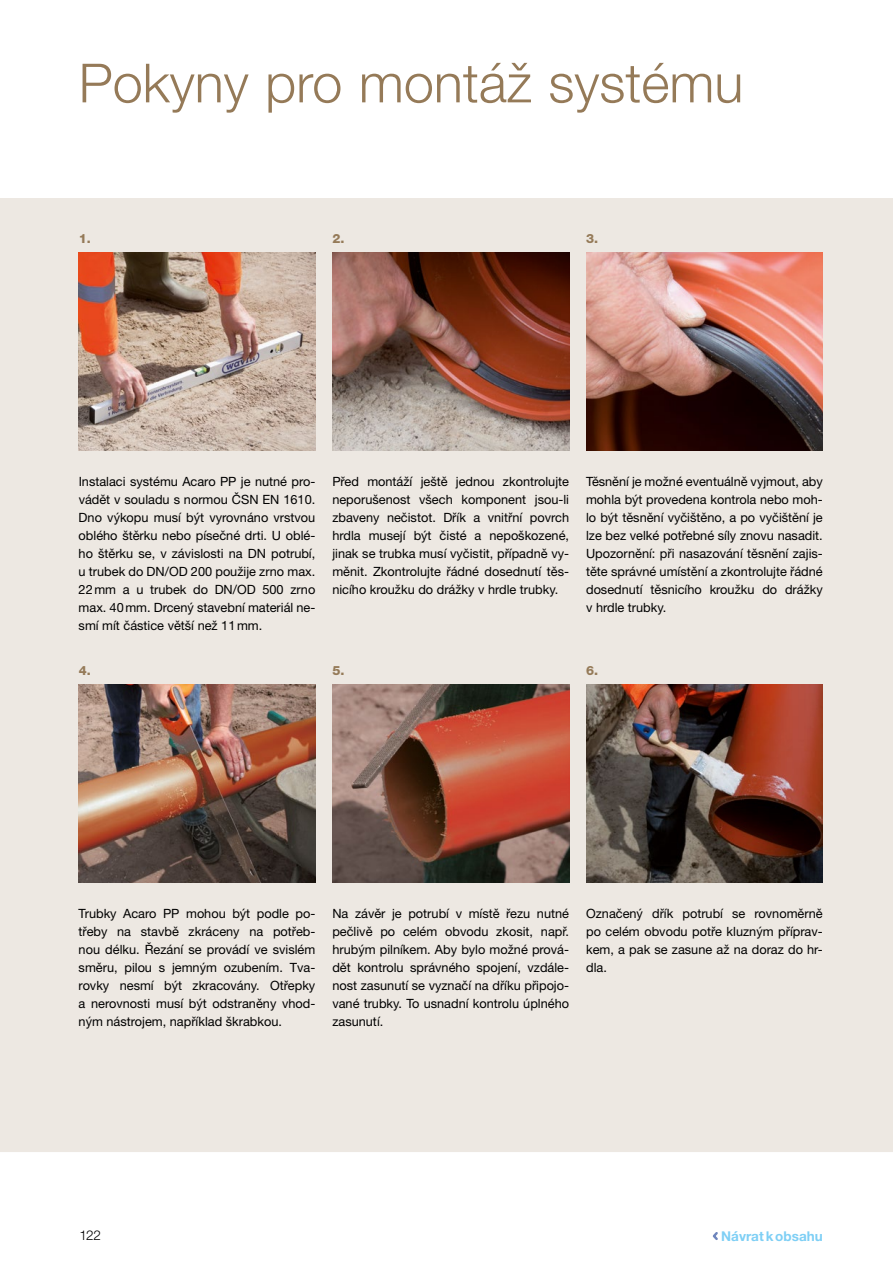
<style>
.page{position:relative;width:893px;height:1263px;background:#fff}
.page>*{position:absolute;margin:0;border:0;box-sizing:border-box;transform-origin:0 0}
.t1{font:300 54px "Helvetica Neue LT Pro";color:#957a58}
.t2{font:700 13.5px "Helvetica Neue CE";color:#7ecff5}
.t3{font:300 13.5px "Helvetica Neue LT Pro";color:#000}
.t4{font:12.75px/18px "Helvetica Neue CE";color:#000;text-align:justify}
.t5{font:800 12.75px "Helvetica Neue LT Pro";color:#957a58}
</style>
<div class="page">
<div style="left:0;top:198px;width:893px;height:954px;background:#ede8e2"></div>
<img style="left:586px;top:252px;width:237px;height:198px">
<img style="left:586px;top:684px;width:236px;height:198px">
<img style="left:332px;top:252px;width:237px;height:198px">
<img style="left:332px;top:684px;width:237px;height:198px">
<img style="left:79px;top:252px;width:236px;height:198px">
<img style="left:79px;top:684px;width:236px;height:198px">
<svg style="left:712px;top:1232px;width:6px;height:8px"></svg>
<h1 class="t1" style="left:79px;top:50px;width:666px">Pokyny pro montáž systému</h1>
<p class="t5" style="left:79px;top:231px;width:14px">1.</p>
<p class="t5" style="left:332px;top:231px;width:14px">2.</p>
<p class="t5" style="left:586px;top:231px;width:14px">3.</p>
<p class="t4" style="left:79px;top:472px;width:238px">Instalaci systému Acaro PP je nutné pro&shy;vádět v souladu s normou ČSN EN 1610.<br>Dno výkopu musí být vyrovnáno vrstvou oblého štěrku nebo písečné drti. U oblé&shy;ho štěrku se, v závislosti na DN potrubí, u trubek do DN/OD 200 použije zrno max.<br>22mm a u trubek do DN/OD 500 zrno max. 40mm. Drcený stavební materiál ne&shy;smí mít částice větší než 11mm.</p>
<p class="t5" style="left:79px;top:663px;width:14px">4.</p>
<p class="t4" style="left:332px;top:473px;width:238px">Před montáží ještě jednou zkontrolujte neporušenost všech komponent jsou-li zbaveny nečistot. Dřík a vnitřní povrch hrdla musejí být čisté a nepoškozené, jinak se trubka musí vyčistit, případně vy&shy;měnit. Zkontrolujte řádné dosednutí těs&shy;nicího kroužku do drážky v hrdle trubky.</p>
<p class="t4" style="left:586px;top:473px;width:238px">Těsnění je možné eventuálně vyjmout, aby mohla být provedena kontrola nebo moh&shy;lo být těsnění vyčištěno, a po vyčištění je lze bez velké potřebné síly znovu nasadit.<br>Upozornění: při nasazování těsnění zajis&shy;těte správné umístění a zkontrolujte řádné dosednutí těsnicího kroužku do drážky v hrdle trubky.</p>
<p class="t5" style="left:332px;top:663px;width:14px">5.</p>
<p class="t5" style="left:586px;top:663px;width:14px">6.</p>
<p class="t4" style="left:79px;top:904px;width:238px">Trubky Acaro PP mohou být podle po&shy;třeby na stavbě zkráceny na potřeb&shy;nou délku. Řezání se provádí ve svislém směru, pilou s jemným ozubením. Tva&shy;rovky nesmí být zkracovány. Otřepky a nerovnosti musí být odstraněny vhod&shy;ným nástrojem, například škrabkou.</p>
<p class="t4" style="left:332px;top:905px;width:238px">Na závěr je potrubí v místě řezu nutné pečlivě po celém obvodu zkosit, např. hrubým pilníkem. Aby bylo možné prová&shy;dět kontrolu správného spojení, vzdále&shy;nost zasunutí se vyznačí na dříku připojo&shy;vané trubky. To usnadní kontrolu úplného zasunutí.</p>
<p class="t4" style="left:586px;top:905px;width:238px">Označený dřík potrubí se rovnoměrně po celém obvodu potře kluzným příprav&shy;kem, a pak se zasune až na doraz do hr&shy;dla.</p>
<p class="t3" style="left:80px;top:1227px;width:23px">122</p>
<p class="t2" style="left:721px;top:1227px;width:103px">Návrat kobsahu</p>
</div>
